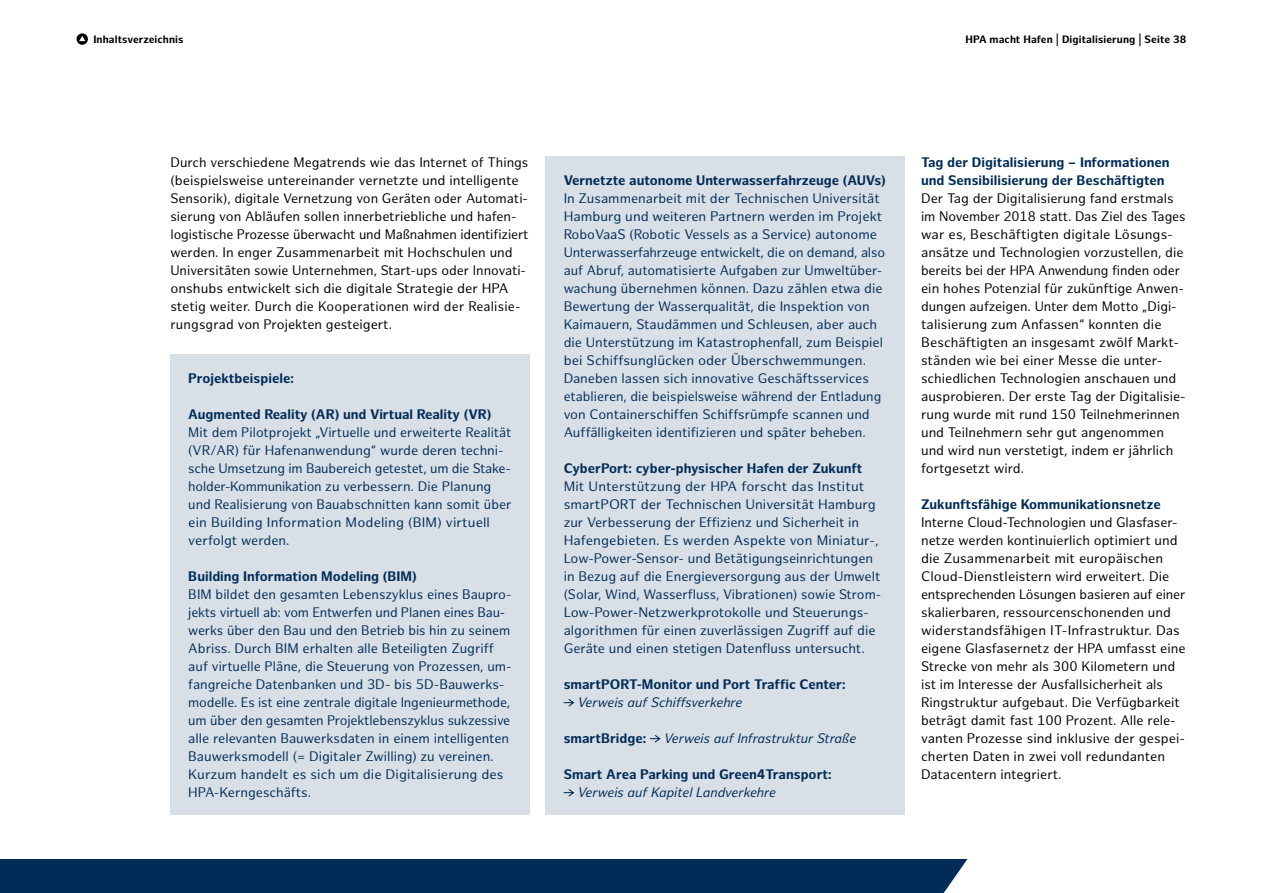
<style>
.page{position:relative;width:1263px;height:893px;background:#fff}
.page>*{position:absolute;margin:0;border:0;box-sizing:border-box;transform-origin:0 0}
.t1{font:13.5px/18px "Hamburg Sans";color:#002c57}
.t2{font:13.5px/18px "Hamburg Sans";color:#000}
.t3{font:700 13.5px/18px "Hamburg Sans";color:#002c57}
.t4{font:italic 13.5px "Hamburg Sans";color:#002c57}
.t5{font:700 10.5px "Hamburg Sans";letter-spacing:.01em;color:#000}
</style>
<div class="page">
<div style="left:0;top:859px;width:967px;height:34px;background:#002c57"></div>
<svg style="left:77px;top:33px;width:11px;height:12px"></svg>
<svg style="left:79px;top:36px;width:6px;height:5px"></svg>
<div style="left:170px;top:354px;width:360px;height:461px;background:#d9dfe6"></div>
<div style="left:546px;top:156px;width:359px;height:658px;background:#d9dfe6"></div>
<svg style="left:563px;top:699px;width:12px;height:8px"></svg>
<svg style="left:650px;top:735px;width:11px;height:8px"></svg>
<svg style="left:563px;top:789px;width:12px;height:8px"></svg>
<p class="t5" style="left:93px;top:33px;width:92px">Inhaltsverzeichnis</p>
<p class="t5" style="left:965px;top:33px;width:222px">HPA macht Hafen | Digitalisierung | Seite 38</p>
<p class="t2" style="left:170px;top:153px;width:360px">Durch verschiedene Megatrends wie das Internet of Things (beispielsweise untereinander vernetzte und intelligente Sensorik), digitale Vernetzung von Geräten oder Automati&shy;sierung von Abläufen sollen innerbetriebliche und hafen&shy;logistische Prozesse überwacht und Maßnahmen identifiziert werden. In enger Zusammenarbeit mit Hochschulen und Universitäten sowie Unternehmen, Start-ups oder Innovati&shy;onshubs entwickelt sich die digitale Strategie der HPA stetig weiter. Durch die Kooperationen wird der Realisie&shy;rungsgrad von Projekten gesteigert.</p>
<p class="t3" style="left:188px;top:369px;width:107px">Projektbeispiele:</p>
<p class="t3" style="left:188px;top:405px;width:305px">Augmented Reality (AR) und Virtual Reality (VR)</p>
<p class="t1" style="left:188px;top:423px;width:325px">Mit dem Pilotprojekt „Virtuelle und erweiterte Realität (VR/AR) für Hafenanwendung“ wurde deren techni&shy;sche Umsetzung im Baubereich getestet, um die Stake&shy;holder-Kommunikation zu verbessern. Die Planung und Realisierung von Bauabschnitten kann somit über ein Building Information Modeling (BIM) virtuell verfolgt werden.</p>
<p class="t3" style="left:188px;top:567px;width:230px">Building Information Modeling (BIM)</p>
<p class="t1" style="left:188px;top:585px;width:325px">BIM bildet den gesamten Lebenszyklus eines Baupro&shy;jekts virtuell ab: vom Entwerfen und Planen eines Bau&shy;werks über den Bau und den Betrieb bis hin zu seinem Abriss. Durch BIM erhalten alle Beteiligten Zugriff auf virtuelle Pläne, die Steuerung von Prozessen, um&shy;fangreiche Datenbanken und 3D- bis 5D-Bauwerks&shy;modelle. Es ist eine zentrale digitale Ingenieurmethode, um über den gesamten Projektlebenszyklus sukzessive alle relevanten Bauwerksdaten in einem intelligenten Bauwerksmodell (= Digitaler Zwilling) zu vereinen.<br>Kurzum handelt es sich um die Digitalisierung des HPA-Kerngeschäfts.</p>
<p class="t3" style="left:564px;top:171px;width:324px">Vernetzte autonome Unterwasserfahrzeuge (AUVs)</p>
<p class="t1" style="left:564px;top:189px;width:323px">In Zusammenarbeit mit der Technischen Universität Hamburg und weiteren Partnern werden im Projekt RoboVaaS (Robotic Vessels as a Service) autonome Unterwasserfahrzeuge entwickelt, die on demand, also auf Abruf, automatisierte Aufgaben zur Umweltüber&shy;wachung übernehmen können. Dazu zählen etwa die Bewertung der Wasserqualität, die Inspektion von Kaimauern, Staudämmen und Schleusen, aber auch die Unterstützung im Katastrophenfall, zum Beispiel bei Schiffsunglücken oder Überschwemmungen.<br>Daneben lassen sich innovative Geschäftsservices etablieren, die beispielsweise während der Entladung von Containerschiffen Schiffsrümpfe scannen und Auffälligkeiten identifizieren und später beheben.</p>
<p class="t3" style="left:564px;top:459px;width:300px">CyberPort: cyber-physischer Hafen der Zukunft</p>
<p class="t1" style="left:564px;top:477px;width:319px">Mit Unterstützung der HPA forscht das Institut smartPORT der Technischen Universität Hamburg zur Verbesserung der Effizienz und Sicherheit in Hafengebieten. Es werden Aspekte von Miniatur-, Low-Power-Sensor- und Betätigungseinrichtungen in Bezug auf die Energieversorgung aus der Umwelt (Solar, Wind, Wasserfluss, Vibrationen) sowie Strom-Low-Power-Netzwerkprotokolle und Steuerungs&shy;algorithmen für einen zuverlässigen Zugriff auf die Geräte und einen stetigen Datenfluss untersucht.</p>
<p class="t3" style="left:564px;top:675px;width:283px">smartPORT-Monitor und Port Traffic Center:</p>
<p class="t4" style="left:578px;top:694px;width:166px">Verweis auf Schiffsverkehre</p>
<p class="t3" style="left:564px;top:729px;width:84px">smartBridge:</p>
<p class="t4" style="left:664px;top:730px;width:194px">Verweis auf Infrastruktur Straße</p>
<p class="t3" style="left:564px;top:765px;width:269px">Smart Area Parking und Green4Transport:</p>
<p class="t4" style="left:578px;top:784px;width:200px">Verweis auf Kapitel Landverkehre</p>
<p class="t3" style="left:921px;top:153px;width:250px">Tag der Digitalisierung – Informationen und Sensibilisierung der Beschäftigten</p>
<p class="t2" style="left:921px;top:189px;width:266px">Der Tag der Digitalisierung fand erstmals im November 2018 statt. Das Ziel des Tages war es, Beschäftigten digitale Lösungs&shy;ansätze und Technologien vorzustellen, die bereits bei der HPA Anwendung finden oder ein hohes Potenzial für zukünftige Anwen&shy;dungen aufzeigen. Unter dem Motto „Digi&shy;talisierung zum Anfassen“ konnten die Beschäftigten an insgesamt zwölf Markt&shy;ständen wie bei einer Messe die unter&shy;schiedlichen Technologien anschauen und ausprobieren. Der erste Tag der Digitalisie&shy;rung wurde mit rund 150 Teilnehmerinnen und Teilnehmern sehr gut angenommen und wird nun verstetigt, indem er jährlich fortgesetzt wird.</p>
<p class="t3" style="left:921px;top:495px;width:241px">Zukunftsfähige Kommunikationsnetze</p>
<p class="t2" style="left:921px;top:513px;width:266px">Interne Cloud-Technologien und Glasfaser&shy;netze werden kontinuierlich optimiert und die Zusammenarbeit mit europäischen Cloud-Dienstleistern wird erweitert. Die entsprechenden Lösungen basieren auf einer skalierbaren, ressourcenschonenden und widerstandsfähigen IT-Infrastruktur. Das eigene Glasfasernetz der HPA umfasst eine Strecke von mehr als 300 Kilometern und ist im Interesse der Ausfallsicherheit als Ringstruktur aufgebaut. Die Verfügbarkeit beträgt damit fast 100 Prozent. Alle rele&shy;vanten Prozesse sind inklusive der gespei&shy;cherten Daten in zwei voll redundanten Datacentern integriert.</p>
</div>
